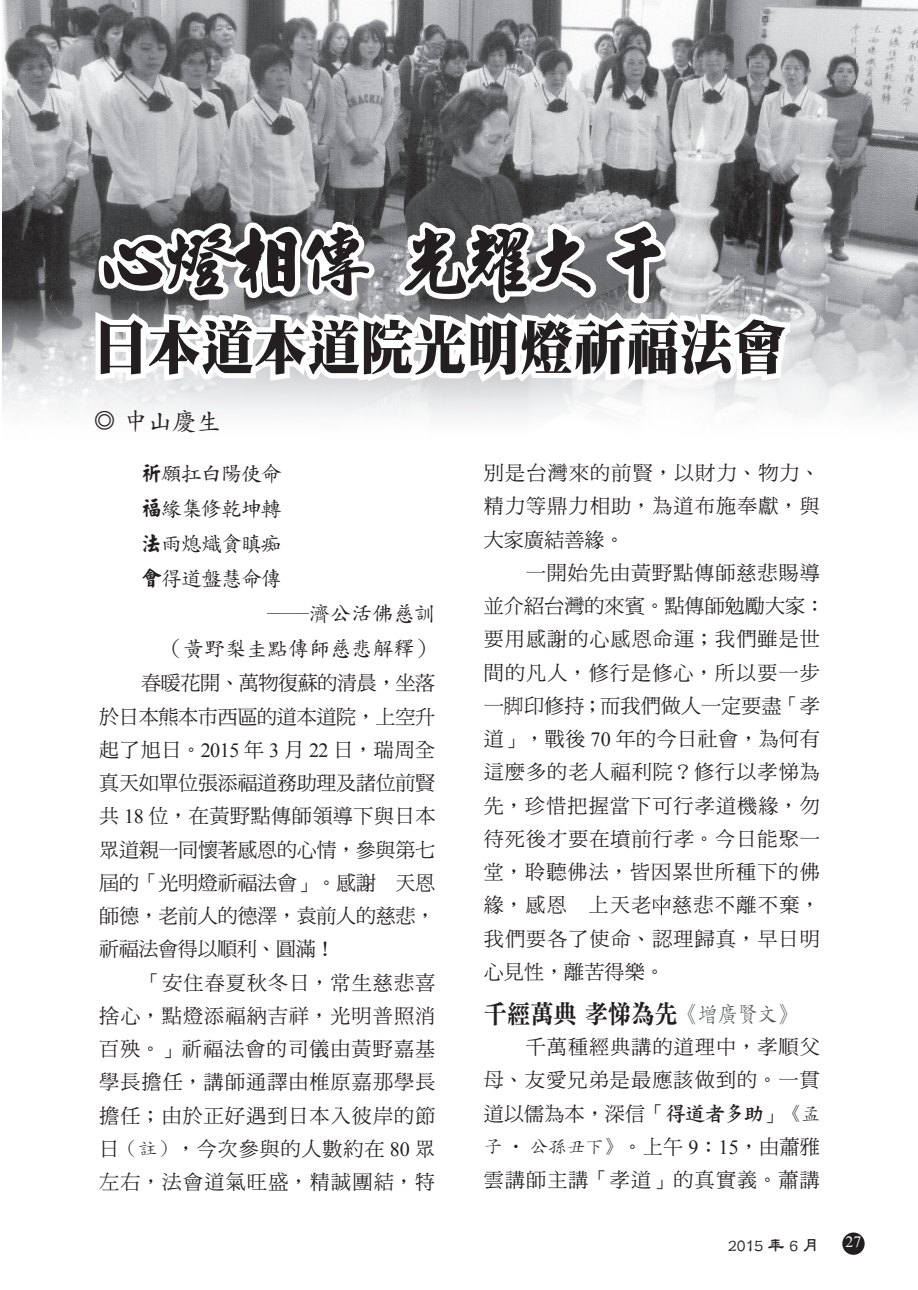
<style>
.page{position:relative;width:918px;height:1290px;background:#fff}
.page>*{position:absolute;margin:0;border:0;box-sizing:border-box;transform-origin:0 0}
.t1{font:77px "ID Hao Xing";letter-spacing:-.12em;color:#231f20}
.t2{font:58.8px "DF Ming Std W12";color:#231f20;scale:.9 1}
.t3{font:25.72px "DF Ming Std W9";color:#231f20;scale:.9 1}
.t4{font:24.5px "DF Kai Shu Std W5";color:#231f20}
.t5{font:21px "DF Kai Shu Std W5";letter-spacing:-.05em;color:#231f20}
.t6{font:21px "DF Kai Shu Std W5";color:#231f20}
.t7{font:20.12px/33.2px "DF Ming Std W5";letter-spacing:.05em;color:#231f20;text-align:justify}
.t8{font:700 17.5px "AR Li Shu B5";color:#231f20}
.t9{font:15.75px "Times New Roman";color:#fff}
.s1{font-family:"DF Ming Std W7";font-size:21px}
.s2{font-family:"Ming Li U"}
.s3{font-family:"Times New Roman"}
.s4{font-family:"DF Kai Shu Std W3";font-size:22.05px;color:#545758}
.s5{font-family:"DF Kai Shu Std W7";font-size:21px}
.s6{font-family:"DF Kai Shu Std W3";font-size:18.38px}
.s7{font-family:"Maokai EG Heavy Big 5"}
</style>
<div class="page">
<div style="left:842px;top:1232px;width:22px;height:23px;background:#231f20;border-radius:50%"></div>
<img style="left:2px;top:0;width:916px;height:415px">
<svg style="left:87px;top:199px;width:708px;height:219px"></svg>
<svg style="left:653px;top:895px;width:17px;height:20px"></svg>
<h1 class="t1" style="left:94px;top:223px;width:582px">心燈相傳 光耀大千</h1>
<h2 class="t2" style="left:94px;top:315px;width:770px">日本道本道院光明燈祈福法會</h2>
<p class="t4" style="left:94px;top:407px;width:129px"><span class="s1">◎</span> 中山慶生</p>
<p class="t7" style="left:484px;top:456px;width:338px">別是台灣來的前賢，以財力、物力、精力等鼎力相助，為道布施奉獻，與大家廣結善緣。</p>
<p class="t7" style="left:484px;top:555px;width:343px;text-align:left;text-indent:42px">一開始先由黃野點傳師慈悲賜導並介紹台灣的來賓。點傳師勉勵大家：要用感謝的心感恩命運；我們雖是世間的凡人，修行是修心，所以要一步一<span class="s2">脚</span>印修持；而我們做人一定要盡「孝道」，戰後 <span class="s3">70</span> 年的今日社會，為何有這麼多的老人福利院？修行以孝悌為先，珍惜把握當下可行孝道機緣，勿待死後才要在墳前行孝。今日能聚一堂，聆聽佛法，皆因累世所種下的佛緣，感恩　上天老 慈悲不離不棄，我們要各了使命、認理歸真，早日明心見性，離苦得樂。</p>
<p class="t3" style="left:484px;top:1000px;width:350px">千經萬典 孝悌為先<span class="s4">《增廣賢文》</span></p>
<p class="t7" style="left:484px;top:1030px;width:338px;text-indent:42px">千萬種經典講的道理中，孝順父母、友愛兄弟是最應該做到的。一貫道以儒為本，深信「<span class="s5">得道者多助</span>」<span class="s6">《孟子 ‧ 公孫丑下》</span>。上午 <span class="s3">9</span>：<span class="s3">15</span>，由蕭雅雲講師主講「孝道」的真實義。蕭講</p>
<p class="t5" style="left:141px;top:462px;width:142px"><span class="s7">祈</span>願扛白陽使命</p>
<p class="t5" style="left:141px;top:497px;width:142px"><span class="s7">福</span>緣集修乾坤轉</p>
<p class="t5" style="left:141px;top:532px;width:142px"><span class="s7">法</span>雨熄熾貪瞋痴</p>
<p class="t5" style="left:141px;top:567px;width:142px"><span class="s7">會</span>得道盤慧命傳</p>
<p class="t5" style="left:267px;top:602px;width:169px">――濟公活佛慈訓</p>
<p class="t6" style="left:162px;top:637px;width:274px">（黃野梨圭點傳師慈悲解釋）</p>
<p class="t7" style="left:99px;top:666px;width:338px;text-indent:42px">春暖花開、萬物復蘇的清晨，坐落於日本熊本市西區的道本道院，上空升起了旭日。<span class="s3">2015</span> 年 <span class="s3">3</span> 月 <span class="s3">22</span> 日，瑞周全真天如單位張添福道務助理及諸位前賢共 <span class="s3">18</span> 位，在黃野點傳師領導下與日本眾道親一同懷著感恩的心情，參與第七屆的「光明燈祈福法會」。感謝　天恩師德，老前人的德澤，袁前人的慈悲，祈福法會得以順利、圓滿！</p>
<p class="t7" style="left:99px;top:965px;width:338px;text-indent:42px">「安住春夏秋冬日，常生慈悲喜捨心，點燈添福納吉祥，光明普照消百殃。」祈福法會的司儀由黃野嘉基學長擔任，講師通譯由椎原嘉那學長擔任；由於正好遇到日本入彼岸的節日<span class="s6">（註）</span>，今次參與的人數約在 <span class="s3">80</span> 眾左右，法會道氣旺盛，精誠團結，特</p>
<p class="t8" style="left:728px;top:1236px;width:93px">2015 年 6 月</p>
<p class="t9" style="left:845px;top:1231px;width:17px">27</p>
</div>
